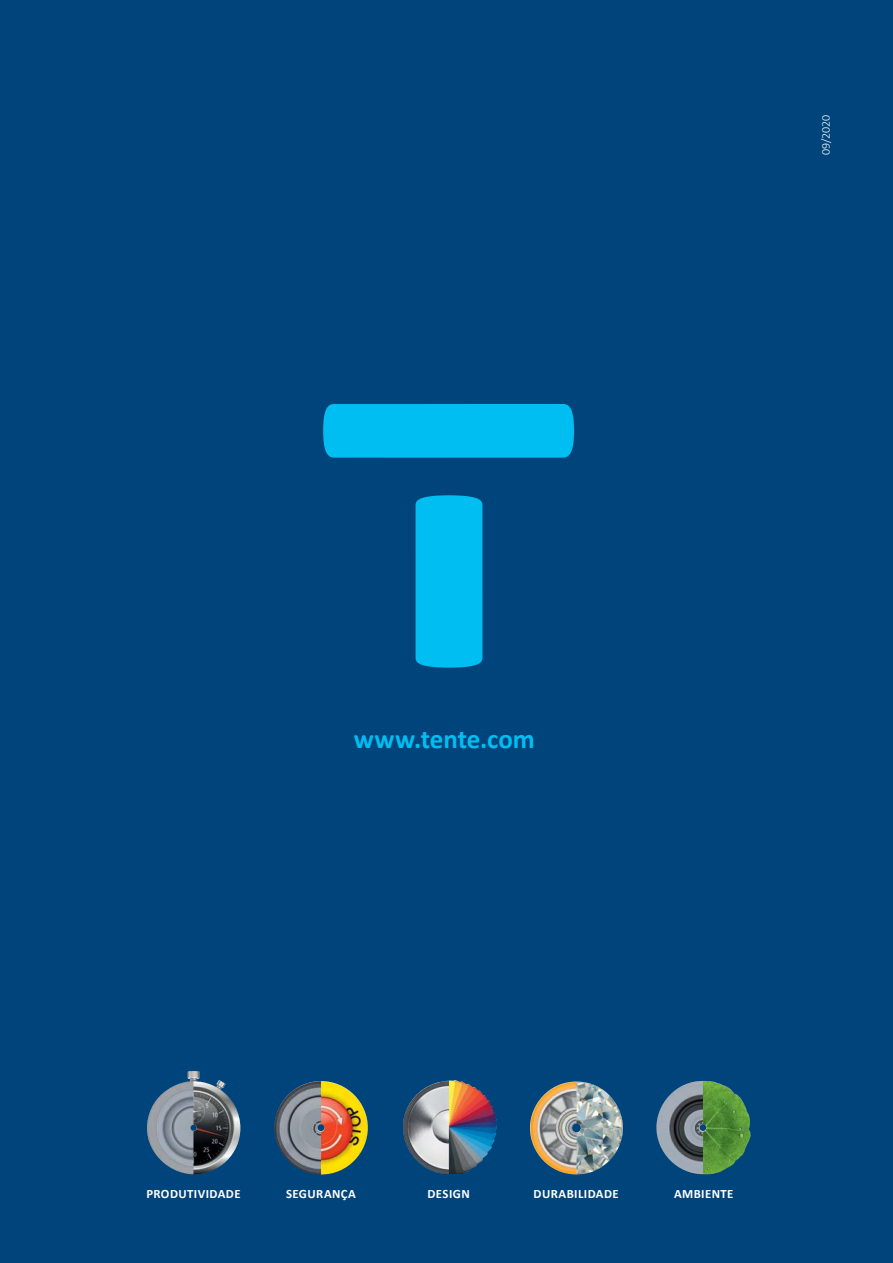
<style>
.page{position:relative;width:893px;height:1263px;background:#00447c}
.page>*{position:absolute;margin:0;border:0;box-sizing:border-box;transform-origin:0 0}
.t1{font:700 27px "Calibri";letter-spacing:-.005em;color:#00bdf2}
.t2{font:700 12.75px "Calibri";letter-spacing:.03em;color:#fff}
.t3{font:300 12px "Calibri";letter-spacing:-.01em;color:#fff}
</style>
<div class="page">
<div style="left:415px;top:495px;width:67px;height:173px;background:#00bdf2"></div>
<div style="left:323px;top:404px;width:251px;height:54px;background:#00bdf2"></div>
<img style="left:147px;top:1071px;width:93px;height:104px">
<img style="left:274px;top:1081px;width:94px;height:93px">
<img style="left:403px;top:1080px;width:94px;height:94px">
<img style="left:530px;top:1081px;width:93px;height:93px">
<img style="left:656px;top:1081px;width:95px;height:93px">
<p class="t3" style="left:818px;top:155px;width:42px;rotate:-90deg">09/2020</p>
<h1 class="t1" style="left:354px;top:722px;width:182px">www.tente.com</h1>
<p class="t2" style="left:146px;top:1186px;width:96px">PRODUTIVIDADE</p>
<p class="t2" style="left:286px;top:1186px;width:71px">SEGURANÇA</p>
<p class="t2" style="left:427px;top:1186px;width:44px">DESIGN</p>
<p class="t2" style="left:534px;top:1186px;width:87px">DURABILIDADE</p>
<p class="t2" style="left:674px;top:1186px;width:61px">AMBIENTE</p>
</div>
